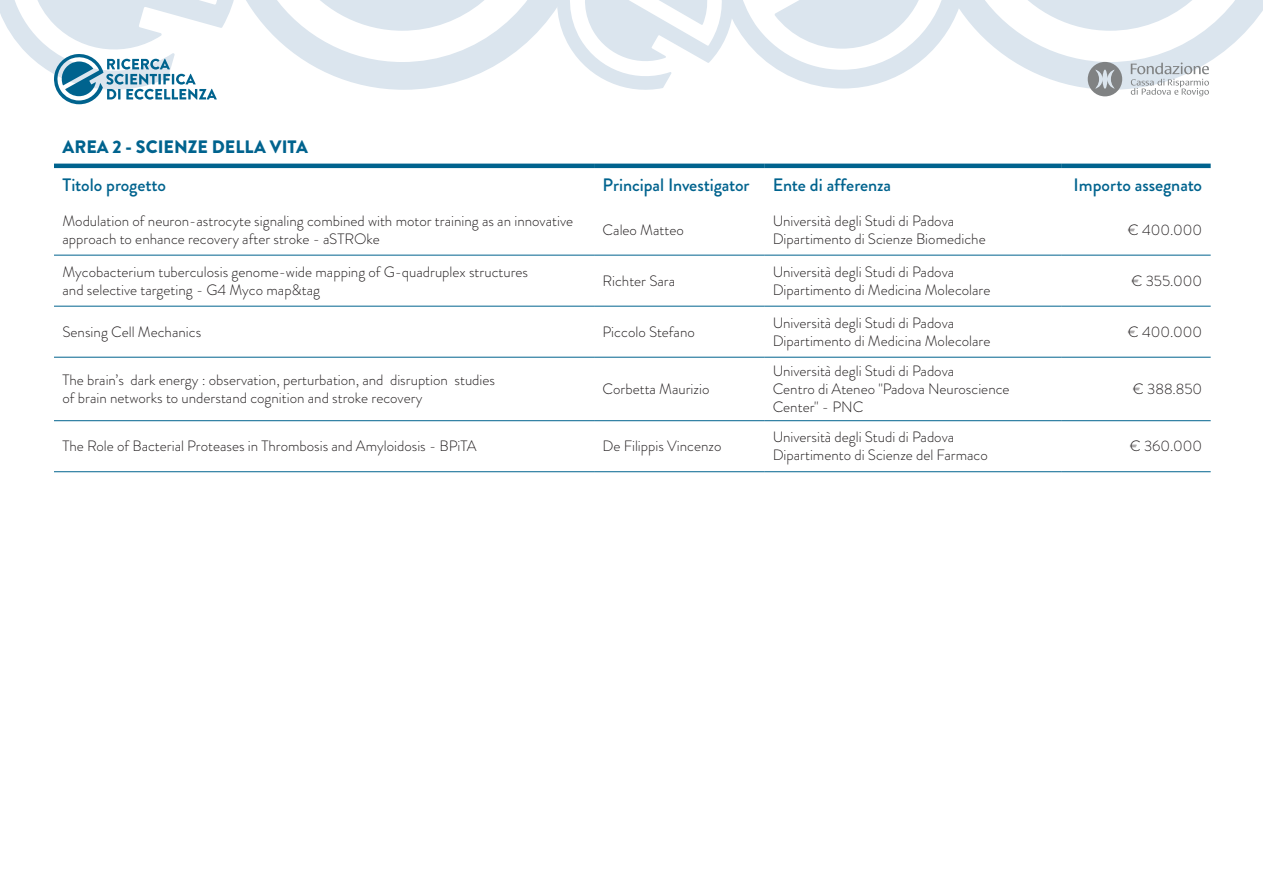
<style>
.page{position:relative;width:1263px;height:893px;background:#fff}
.page>*{position:absolute;margin:0;border:0;box-sizing:border-box;transform-origin:0 0}
.t1{font:500 18px "Brandon Grotesque";letter-spacing:-.005em;color:#00638e}
.t2{font:900 18px "Brandon Grotesque";color:#00638e}
.t3{font:300 15px/18px "Brandon Grotesque";color:#231f20}
</style>
<div class="page">
<svg style="left:0;top:0;width:1263px;height:104px"></svg>
<hr style="left:54px;top:255px;width:540px;height:1px;background:#00638e">
<hr style="left:594px;top:255px;width:170px;height:1px;background:#00638e">
<hr style="left:764px;top:255px;width:298px;height:1px;background:#00638e">
<hr style="left:1062px;top:255px;width:149px;height:1px;background:#00638e">
<hr style="left:54px;top:306px;width:540px;height:1px;background:#00638e">
<hr style="left:594px;top:306px;width:170px;height:1px;background:#00638e">
<hr style="left:764px;top:306px;width:298px;height:1px;background:#00638e">
<hr style="left:1062px;top:306px;width:149px;height:1px;background:#00638e">
<hr style="left:54px;top:357px;width:540px;height:1px;background:#00638e">
<hr style="left:594px;top:357px;width:170px;height:1px;background:#00638e">
<hr style="left:764px;top:357px;width:298px;height:1px;background:#00638e">
<hr style="left:1062px;top:357px;width:149px;height:1px;background:#00638e">
<hr style="left:54px;top:420px;width:540px;height:1px;background:#00638e">
<hr style="left:594px;top:420px;width:170px;height:1px;background:#00638e">
<hr style="left:54px;top:471px;width:540px;height:1px;background:#00638e">
<hr style="left:594px;top:471px;width:170px;height:1px;background:#00638e">
<hr style="left:764px;top:420px;width:298px;height:1px;background:#00638e">
<hr style="left:1062px;top:420px;width:149px;height:1px;background:#00638e">
<hr style="left:764px;top:471px;width:298px;height:1px;background:#00638e">
<hr style="left:1062px;top:471px;width:149px;height:1px;background:#00638e">
<hr style="left:54px;top:164px;width:540px;height:4px;background:#00638e">
<hr style="left:594px;top:164px;width:170px;height:4px;background:#00638e">
<hr style="left:764px;top:164px;width:298px;height:4px;background:#00638e">
<hr style="left:1062px;top:164px;width:149px;height:4px;background:#00638e">
<p class="t2" style="left:63px;top:134px;width:247px">AREA 2 - SCIENZE DELLA VITA</p>
<p class="t1" style="left:63px;top:173px;width:105px">Titolo progetto</p>
<p class="t1" style="left:603px;top:173px;width:148px">Principal Investigator</p>
<p class="t1" style="left:773px;top:173px;width:120px">Ente di afferenza</p>
<p class="t1" style="left:1074px;top:173px;width:130px">Importo assegnato</p>
<p class="t3" style="left:63px;top:212px;width:512px">Modulation of neuron-astrocyte signaling combined with motor training as an innovative approach to enhance recovery after stroke - aSTROke</p>
<p class="t3" style="left:603px;top:221px;width:83px">Caleo Matteo</p>
<p class="t3" style="left:773px;top:212px;width:183px">Università degli Studi di Padova</p>
<p class="t3" style="left:1128px;top:221px;width:76px">€ 400.000</p>
<p class="t3" style="left:773px;top:230px;width:214px">Dipartimento di Scienze Biomediche</p>
<p class="t3" style="left:63px;top:263px;width:467px">Mycobacterium tuberculosis genome-wide mapping of G-quadruplex structures</p>
<p class="t3" style="left:63px;top:281px;width:259px">and selective targeting - G4 Myco map&amp;tag</p>
<p class="t3" style="left:603px;top:272px;width:74px">Richter Sara</p>
<p class="t3" style="left:773px;top:263px;width:183px">Università degli Studi di Padova</p>
<p class="t3" style="left:773px;top:281px;width:219px">Dipartimento di Medicina Molecolare</p>
<p class="t3" style="left:63px;top:323px;width:140px">Sensing Cell Mechanics</p>
<p class="t3" style="left:603px;top:323px;width:94px">Piccolo Stefano</p>
<p class="t3" style="left:773px;top:314px;width:183px">Università degli Studi di Padova</p>
<p class="t3" style="left:773px;top:332px;width:219px">Dipartimento di Medicina Molecolare</p>
<p class="t3" style="left:1131px;top:272px;width:72px">€ 355.000</p>
<p class="t3" style="left:1128px;top:323px;width:76px">€ 400.000</p>
<p class="t3" style="left:63px;top:371px;width:434px">The brain’s dark energy : observation, perturbation, and disruption studies</p>
<p class="t3" style="left:63px;top:389px;width:361px">of brain networks to understand cognition and stroke recovery</p>
<p class="t3" style="left:603px;top:380px;width:108px">Corbetta Maurizio</p>
<p class="t3" style="left:63px;top:437px;width:416px">The Role of Bacterial Proteases in Thrombosis and Amyloidosis - BPiTA</p>
<p class="t3" style="left:603px;top:437px;width:120px">De Filippis Vincenzo</p>
<p class="t3" style="left:773px;top:362px;width:183px">Università degli Studi di Padova</p>
<p class="t3" style="left:773px;top:380px;width:238px">Centro di Ateneo "Padova Neuroscience<br>Center" - PNC</p>
<p class="t3" style="left:1133px;top:380px;width:71px">€ 388.850</p>
<p class="t3" style="left:773px;top:428px;width:183px">Università degli Studi di Padova</p>
<p class="t3" style="left:773px;top:446px;width:217px">Dipartimento di Scienze del Farmaco</p>
<p class="t3" style="left:1130px;top:437px;width:74px">€ 360.000</p>
</div>
